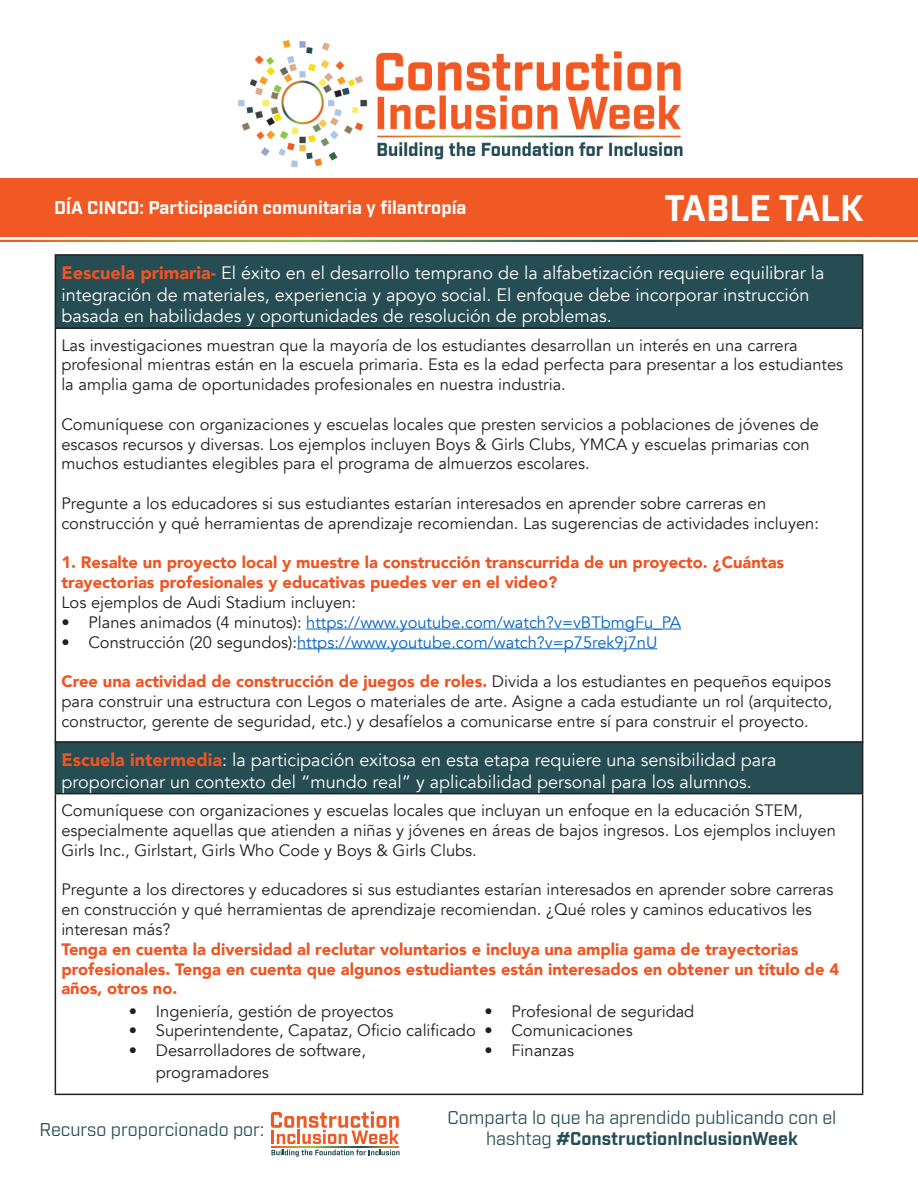
<style>
.page{position:relative;width:918px;height:1188px;background:#fff}
.page>*{position:absolute;margin:0;border:0;box-sizing:border-box;transform-origin:0 0}
.t1{font:700 36px "Industry";color:#fff}
.t2{font:18px/21.6px "Avenir";color:#fff}
.t3{font:18px/21.6px "Industry";color:#244d54;text-align:center}
.t4{font:700 18px "Industry";color:#fff}
.t5{font:16.5px/19.8px "Avenir";color:#231f20}
.t6{font:900 16.5px/19.8px "Avenir";color:#ef5422}
.t7{font:16.5px "Avenir";color:#0563c1}
.s1{font-weight:900;color:#ef5422}
.s2{color:#231f20}
.s3{font-weight:700}
</style>
<div class="page">
<div style="left:0;top:179px;width:918px;height:58px;background:#f15924"></div>
<img style="left:238px;top:40px;width:445px;height:128px">
<div style="left:55px;top:255px;width:808px;height:73px;background:#264d54"></div>
<hr style="left:55px;top:254px;width:808px;height:2px;background:#231f20">
<hr style="left:55px;top:256px;width:1px;height:71px;background:#231f20">
<hr style="left:862px;top:256px;width:1px;height:71px;background:#231f20">
<hr style="left:55px;top:327px;width:808px;height:2px;background:#231f20">
<hr style="left:55px;top:329px;width:1px;height:413px;background:#231f20">
<hr style="left:862px;top:329px;width:1px;height:413px;background:#231f20">
<hr style="left:306px;top:629px;width:375px;height:1px;background:#0563c1">
<hr style="left:297px;top:648px;width:360px;height:1px;background:#0563c1">
<div style="left:55px;top:742px;width:808px;height:52px;background:#264d54"></div>
<hr style="left:55px;top:741px;width:808px;height:2px;background:#231f20">
<hr style="left:55px;top:743px;width:1px;height:50px;background:#231f20">
<hr style="left:862px;top:743px;width:1px;height:50px;background:#231f20">
<hr style="left:55px;top:793px;width:808px;height:1px;background:#231f20">
<hr style="left:55px;top:794px;width:1px;height:300px;background:#231f20">
<hr style="left:862px;top:794px;width:1px;height:300px;background:#231f20">
<hr style="left:55px;top:1094px;width:808px;height:1px;background:#231f20">
<svg style="left:271px;top:1111px;width:128px;height:33px"></svg>
<svg style="left:271px;top:1147px;width:128px;height:1px"></svg>
<svg style="left:271px;top:1150px;width:129px;height:7px"></svg>
<p class="t4" style="left:54px;top:196px;width:414px">DÍA CINCO: Participación comunitaria y filantropía</p>
<p class="t1" style="left:665px;top:186px;width:201px">TABLE TALK</p>
<p class="t2" style="left:61px;top:262px;width:765px"><span class="s1">Eescuela primaria-</span> El éxito en el desarrollo temprano de la alfabetización requiere equilibrar la integración de materiales, experiencia y apoyo social. El enfoque debe incorporar instrucción basada en habilidades y oportunidades de resolución de problemas.</p>
<p class="t5" style="left:61px;top:335px;width:783px">Las investigaciones muestran que la mayoría de los estudiantes desarrollan un interés en una carrera profesional mientras están en la escuela primaria. Esta es la edad perfecta para presentar a los estudiantes la amplia gama de oportunidades profesionales en nuestra industria.</p>
<p class="t5" style="left:61px;top:415px;width:759px">Comuníquese con organizaciones y escuelas locales que presten servicios a poblaciones de jóvenes de escasos recursos y diversas. Los ejemplos incluyen Boys &amp; Girls Clubs, YMCA y escuelas primarias con muchos estudiantes elegibles para el programa de almuerzos escolares.</p>
<p class="t5" style="left:61px;top:494px;width:759px">Pregunte a los educadores si sus estudiantes estarían interesados en aprender sobre carreras en construcción y qué herramientas de aprendizaje recomiendan. Las sugerencias de actividades incluyen:</p>
<p class="t6" style="left:61px;top:552px;width:724px">1. Resalte un proyecto local y muestre la construcción transcurrida de un proyecto. ¿Cuántas trayectorias profesionales y educativas puedes ver en el video?</p>
<p class="t5" style="left:61px;top:593px;width:296px">Los ejemplos de Audi Stadium incluyen:</p>
<p class="t7" style="left:61px;top:612px;width:621px"><span class="s2">• Planes animados (4 minutos):</span> https://www.youtube.com/watch?v=vBTbmgFu_PA</p>
<p class="t7" style="left:61px;top:632px;width:598px"><span class="s2">• Construcción (20 segundos):</span>https://www.youtube.com/watch?v=p75rek9j7nU</p>
<p class="t5" style="left:61px;top:672px;width:773px;text-align:justify"><span class="s1">Cree una actividad de construcción de juegos de roles.</span> Divida a los estudiantes en pequeños equipos para construir una estructura con Legos o materiales de arte. Asigne a cada estudiante un rol (arquitecto, constructor, gerente de seguridad, etc.) y desafíelos a comunicarse entre sí para construir el proyecto.</p>
<p class="t2" style="left:61px;top:749px;width:716px"><span class="s1">Escuela intermedia</span>: la participación exitosa en esta etapa requiere una sensibilidad para proporcionar un contexto del “mundo real” y aplicabilidad personal para los alumnos.</p>
<p class="t5" style="left:61px;top:801px;width:776px">Comuníquese con organizaciones y escuelas locales que incluyan un enfoque en la educación STEM, especialmente aquellas que atienden a niñas y jóvenes en áreas de bajos ingresos. Los ejemplos incluyen<br>Girls Inc., Girlstart, Girls Who Code y Boys &amp; Girls Clubs.</p>
<p class="t5" style="left:61px;top:880px;width:774px">Pregunte a los directores y educadores si sus estudiantes estarían interesados en aprender sobre carreras en construcción y qué herramientas de aprendizaje recomiendan. ¿Qué roles y caminos educativos les interesan más?</p>
<p class="t6" style="left:61px;top:939px;width:779px">Tenga en cuenta la diversidad al reclutar voluntarios e incluya una amplia gama de trayectorias profesionales. Tenga en cuenta que algunos estudiantes están interesados en obtener un título de 4 años, otros no.</p>
<p class="t5" style="left:129px;top:1001px;width:266px">• Ingeniería, gestión de proyectos</p>
<p class="t5" style="left:129px;top:1021px;width:348px">• Superintendente, Capataz, Oficio calificado</p>
<p class="t5" style="left:156px;top:1040px;width:212px;line-height:21.6px;text-indent:-27px">• Desarrolladores de software, programadores</p>
<p class="t5" style="left:484px;top:1001px;width:212px">• Profesional de seguridad</p>
<p class="t5" style="left:484px;top:1021px;width:150px">• Comunicaciones</p>
<p class="t5" style="left:484px;top:1041px;width:91px">• Finanzas</p>
<p class="t3" style="left:40px;top:1119px;width:226px">Recurso proporcionado por:</p>
<p class="t3" style="left:448px;top:1107px;width:390px">Comparta lo que ha aprendido publicando con el hashtag <span class="s3">#ConstructionInclusionWeek</span></p>
</div>
